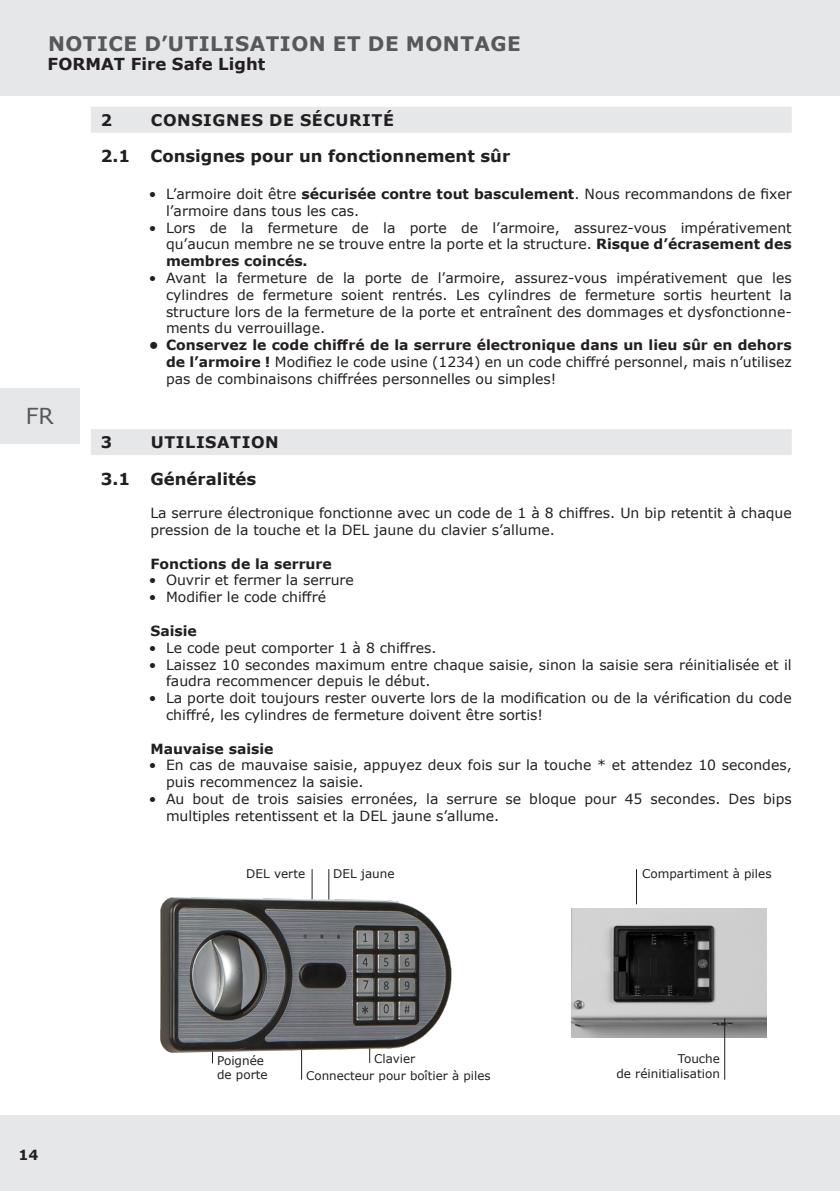
<style>
.page{position:relative;width:840px;height:1191px;background:#fff}
.page>*{position:absolute;margin:0;border:0;box-sizing:border-box;transform-origin:0 0}
.t1{font:22px "Verdana";color:#57585a}
.Headline_Titel{font:700 20px "Verdana";letter-spacing:.025em;color:#57585a}
.Überschriften_im_Satzspiegel{font:700 16.4px "Verdana";color:#231f20}
.Subheadline_Titel{font:700 16.4px "Verdana";color:#231f20}
.Kapitel_mit_Unterlegung_10__black{font:700 16px "Verdana";letter-spacing:.035em;color:#231f20}
.Fließtext{font:14px/16.8px "Verdana";color:#231f20}
.Fließtext_bold{font:700 14px "Verdana";color:#231f20}
.Bildunterschrift{font:12px/14.4px "Verdana";color:#231f20}
.Bildunterschrift-2{font:11.8px "Verdana";color:#231f20}
.s1{font-weight:700}
</style>
<div class="page">
<div style="left:0;top:1115px;width:839px;height:76px;background:#e6e7e9"></div>
<div style="left:0;top:0;width:839px;height:95px;background:#e6e7e9"></div>
<hr style="left:635px;top:869px;width:1px;height:35px;background:#231f20">
<hr style="left:212px;top:1018px;width:1px;height:45px;background:#231f20">
<hr style="left:311px;top:869px;width:1px;height:35px;background:#231f20">
<hr style="left:328px;top:869px;width:1px;height:35px;background:#231f20">
<hr style="left:369px;top:1018px;width:1px;height:45px;background:#231f20">
<hr style="left:301px;top:1049px;width:1px;height:30px;background:#231f20">
<div style="left:91px;top:107px;width:700px;height:26px;background:#e6e7e9"></div>
<div style="left:91px;top:429px;width:700px;height:26px;background:#e6e7e9"></div>
<div style="left:0;top:388px;width:79px;height:56px;background:#e6e7e9"></div>
<img style="left:571px;top:909px;width:194px;height:128px">
<hr style="left:723px;top:1018px;width:1px;height:61px;background:#231f20">
<img style="left:160px;top:887px;width:292px;height:174px">
<p class="Headline_Titel" style="left:48px;top:29px;width:474px">NOTICE D’UTILISATION ET DE MONTAGE</p>
<p class="Subheadline_Titel" style="left:48px;top:53px;width:219px">FORMAT Fire Safe Light</p>
<p class="t1" style="left:26px;top:401px;width:29px">FR</p>
<p class="Kapitel_mit_Unterlegung_10__black" style="left:101px;top:108px;width:13px">2</p>
<p class="Kapitel_mit_Unterlegung_10__black" style="left:151px;top:108px;width:244px">CONSIGNES DE SÉCURITÉ</p>
<p class="Überschriften_im_Satzspiegel" style="left:101px;top:145px;width:411px">2.1 Consignes pour un fonctionnement sûr</p>
<p class="Fließtext" style="left:166px;top:185px;width:627px;text-indent:-17px">• L’armoire doit être <span class="s1">sécurisée contre tout basculement</span>. Nous recommandons de fixer l’armoire dans tous les cas.</p>
<p class="Fließtext" style="left:166px;top:219px;width:627px;text-align:justify;text-indent:-17px">• Lors de la fermeture de la porte de l’armoire, assurez-vous impérativement qu’aucun membre ne se trouve entre la porte et la structure. <span class="s1">Risque d’écrasement des membres coincés.</span></p>
<p class="Fließtext" style="left:166px;top:269px;width:627px;text-align:justify;text-indent:-17px">• Avant la fermeture de la porte de l’armoire, assurez-vous impérativement que les cylindres de fermeture soient rentrés. Les cylindres de fermeture sortis heurtent la structure lors de la fermeture de la porte et entraînent des dommages et dysfonctionne&shy;ments du verrouillage.</p>
<p class="Fließtext" style="left:166px;top:336px;width:627px;text-align:justify;text-indent:-17px"><span class="s1">• Conservez le code chiffré de la serrure électronique dans un lieu sûr en dehors de l’armoire !</span> Modifiez le code usine (1234) en un code chiffré personnel, mais n’utilisez pas de combinaisons chiffrées personnelles ou simples!</p>
<p class="Kapitel_mit_Unterlegung_10__black" style="left:101px;top:431px;width:13px">3</p>
<p class="Kapitel_mit_Unterlegung_10__black" style="left:151px;top:431px;width:129px">UTILISATION</p>
<p class="Überschriften_im_Satzspiegel" style="left:101px;top:467px;width:157px">3.1 Généralités</p>
<p class="Fließtext" style="left:150px;top:504px;width:642px">La serrure électronique fonctionne avec un code de 1 à 8 chiffres. Un bip retentit à chaque pression de la touche et la DEL jaune du clavier s’allume.</p>
<p class="Fließtext_bold" style="left:150px;top:553px;width:183px">Fonctions de la serrure</p>
<p class="Fließtext" style="left:149px;top:572px;width:206px">• Ouvrir et fermer la serrure</p>
<p class="Fließtext" style="left:149px;top:588px;width:178px">• Modifier le code chiffré</p>
<p class="Fließtext_bold" style="left:150px;top:621px;width:48px">Saisie</p>
<p class="Fließtext" style="left:149px;top:639px;width:289px">• Le code peut comporter 1 à 8 chiffres.</p>
<p class="Fließtext" style="left:166px;top:656px;width:627px;text-indent:-17px">• Laissez 10 secondes maximum entre chaque saisie, sinon la saisie sera réinitialisée et il faudra recommencer depuis le début.</p>
<p class="Fließtext" style="left:166px;top:689px;width:627px;text-indent:-17px">• La porte doit toujours rester ouverte lors de la modification ou de la vérification du code chiffré, les cylindres de fermeture doivent être sortis!</p>
<p class="Fließtext_bold" style="left:150px;top:738px;width:125px">Mauvaise saisie</p>
<p class="Fließtext" style="left:166px;top:756px;width:627px;text-indent:-17px">• En cas de mauvaise saisie, appuyez deux fois sur la touche * et attendez 10 secondes, puis recommencez la saisie.</p>
<p class="Fließtext" style="left:166px;top:790px;width:627px;text-indent:-17px">• Au bout de trois saisies erronées, la serrure se bloque pour 45 secondes. Des bips multiples retentissent et la DEL jaune s’allume.</p>
<p class="Bildunterschrift" style="left:246px;top:866px;width:60px">DEL verte</p>
<p class="Bildunterschrift" style="left:333px;top:866px;width:63px">DEL jaune</p>
<p class="Bildunterschrift" style="left:641px;top:866px;width:131px">Compartiment à piles</p>
<p class="Fließtext_bold" style="left:19px;top:1144px;width:21px">14</p>
<p class="Bildunterschrift" style="left:217px;top:1053px;width:52px">Poignée de porte</p>
<p class="Bildunterschrift-2" style="left:374px;top:1050px;width:43px">Clavier</p>
<p class="Bildunterschrift-2" style="left:306px;top:1067px;width:186px">Connecteur pour boîtier à piles</p>
<p class="Bildunterschrift" style="left:616px;top:1051px;width:105px;text-align:right">Touche<br>de réinitialisation</p>
</div>
